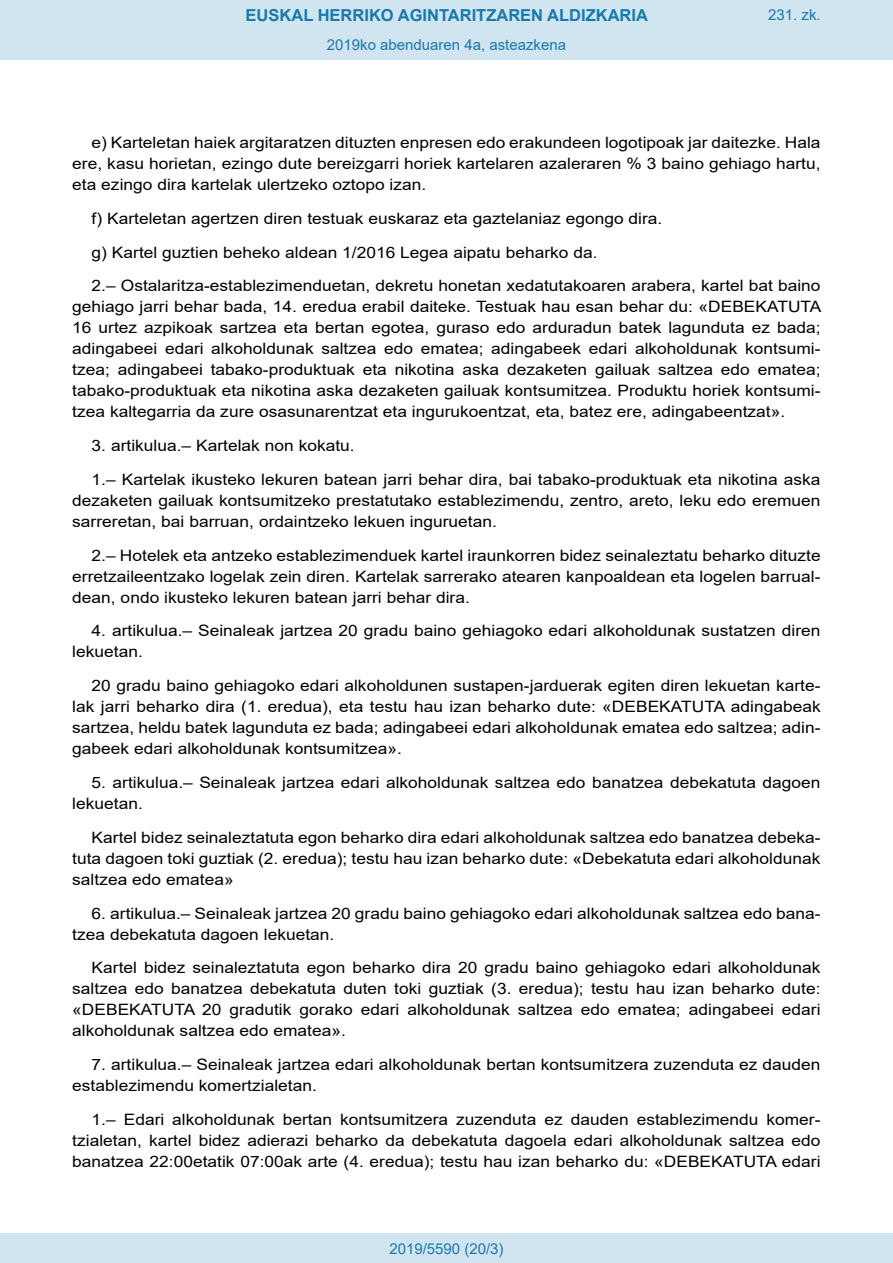
<style>
.page{position:relative;width:893px;height:1263px;background:#fff}
.page>*{position:absolute;margin:0;border:0;box-sizing:border-box;transform-origin:0 0}
.t1{font:700 16.5px "Arial";color:#1879ad}
.BOPVDetalle{font:15.6px/21px "Arial";color:#000;text-align:justify;scale:1.11 1}
.Paginacion_Centro{font:15px "Arial";color:#1879ad}
</style>
<div class="page">
<div style="left:0;top:0;width:893px;height:60px;background:#d0e5f0"></div>
<div style="left:0;top:1233px;width:893px;height:30px;background:#d0e5f0"></div>
<p class="t1" style="left:246px;top:3px;width:404px">EUSKAL HERRIKO AGINTARITZAREN ALDIZKARIA</p>
<p class="Paginacion_Centro" style="left:327px;top:35px;width:241px">2019ko abenduaren 4a, asteazkena</p>
<p class="Paginacion_Centro" style="left:768px;top:5px;width:54px">231. zk.</p>
<p class="BOPVDetalle" style="left:72px;top:132px;width:676px;text-indent:19px">e) Karteletan haiek argitaratzen dituzten enpresen edo erakundeen logotipoak jar daitezke. Hala ere, kasu horietan, ezingo dute bereizgarri horiek kartelaren azaleraren % 3 baino gehiago hartu, eta ezingo dira kartelak ulertzeko oztopo izan.</p>
<p class="BOPVDetalle" style="left:92px;top:208px;width:516px">f) Karteletan agertzen diren testuak euskaraz eta gaztelaniaz egongo dira.</p>
<p class="BOPVDetalle" style="left:92px;top:242px;width:457px">g) Kartel guztien beheko aldean 1/2016 Legea aipatu beharko da.</p>
<p class="BOPVDetalle" style="left:72px;top:275px;width:676px;text-indent:19px">2.– Ostalaritza-establezimenduetan, dekretu honetan xedatutakoaren arabera, kartel bat baino gehiago jarri behar bada, 14. eredua erabil daiteke. Testuak hau esan behar du: «DEBEKATUTA 16 urtez azpikoak sartzea eta bertan egotea, guraso edo arduradun batek lagunduta ez bada; adingabeei edari alkoholdunak saltzea edo ematea; adingabeek edari alkoholdunak kontsumi&shy;tzea; adingabeei tabako-produktuak eta nikotina aska dezaketen gailuak saltzea edo ematea; tabako-produktuak eta nikotina aska dezaketen gailuak kontsumitzea. Produktu horiek kontsumi&shy;tzea kaltegarria da zure osasunarentzat eta ingurukoentzat, eta, batez ere, adingabeentzat».</p>
<p class="BOPVDetalle" style="left:92px;top:435px;width:239px">3. artikulua.– Kartelak non kokatu.</p>
<p class="BOPVDetalle" style="left:72px;top:469px;width:676px;text-indent:19px">1.– Kartelak ikusteko lekuren batean jarri behar dira, bai tabako-produktuak eta nikotina aska dezaketen gailuak kontsumitzeko prestatutako establezimendu, zentro, areto, leku edo eremuen sarreretan, bai barruan, ordaintzeko lekuen inguruetan.</p>
<p class="BOPVDetalle" style="left:72px;top:545px;width:676px;text-indent:19px">2.– Hotelek eta antzeko establezimenduek kartel iraunkorren bidez seinaleztatu beharko dituzte erretzaileentzako logelak zein diren. Kartelak sarrerako atearen kanpoaldean eta logelen barrual&shy;dean, ondo ikusteko lekuren batean jarri behar dira.</p>
<p class="BOPVDetalle" style="left:72px;top:620px;width:675px;text-indent:19px">4. artikulua.– Seinaleak jartzea 20 gradu baino gehiagoko edari alkoholdunak sustatzen diren lekuetan.</p>
<p class="BOPVDetalle" style="left:72px;top:675px;width:676px;text-indent:19px">20 gradu baino gehiagoko edari alkoholdunen sustapen-jarduerak egiten diren lekuetan karte&shy;lak jarri beharko dira (1. eredua), eta testu hau izan beharko dute: «DEBEKATUTA adingabeak sartzea, heldu batek lagunduta ez bada; adingabeei edari alkoholdunak ematea edo saltzea; adin&shy;gabeek edari alkoholdunak kontsumitzea».</p>
<p class="BOPVDetalle" style="left:72px;top:772px;width:676px;text-indent:19px">5. artikulua.– Seinaleak jartzea edari alkoholdunak saltzea edo banatzea debekatuta dagoen lekuetan.</p>
<p class="BOPVDetalle" style="left:72px;top:827px;width:676px;text-indent:19px">Kartel bidez seinaleztatuta egon beharko dira edari alkoholdunak saltzea edo banatzea debeka&shy;tuta dagoen toki guztiak (2. eredua); testu hau izan beharko dute: «Debekatuta edari alkoholdunak saltzea edo ematea»</p>
<p class="BOPVDetalle" style="left:72px;top:902px;width:676px;text-indent:19px">6. artikulua.– Seinaleak jartzea 20 gradu baino gehiagoko edari alkoholdunak saltzea edo bana&shy;tzea debekatuta dagoen lekuetan.</p>
<p class="BOPVDetalle" style="left:72px;top:957px;width:676px;text-indent:19px">Kartel bidez seinaleztatuta egon beharko dira 20 gradu baino gehiagoko edari alkoholdunak saltzea edo banatzea debekatuta duten toki guztiak (3. eredua); testu hau izan beharko dute: «DEBEKATUTA 20 gradutik gorako edari alkoholdunak saltzea edo ematea; adingabeei edari alkoholdunak saltzea edo ematea».</p>
<p class="BOPVDetalle" style="left:72px;top:1054px;width:676px;text-indent:19px">7. artikulua.– Seinaleak jartzea edari alkoholdunak bertan kontsumitzera zuzenduta ez dauden establezimendu komertzialetan.</p>
<p class="BOPVDetalle" style="left:72px;top:1109px;width:676px;text-indent:19px">1.– Edari alkoholdunak bertan kontsumitzera zuzenduta ez dauden establezimendu komer&shy;tzialetan, kartel bidez adierazi beharko da debekatuta dagoela edari alkoholdunak saltzea edo banatzea 22:00etatik 07:00ak arte (4. eredua); testu hau izan beharko du: «DEBEKATUTA edari</p>
<p class="Paginacion_Centro" style="left:389px;top:1238px;width:116px">2019/5590 (20/3)</p>
</div>
